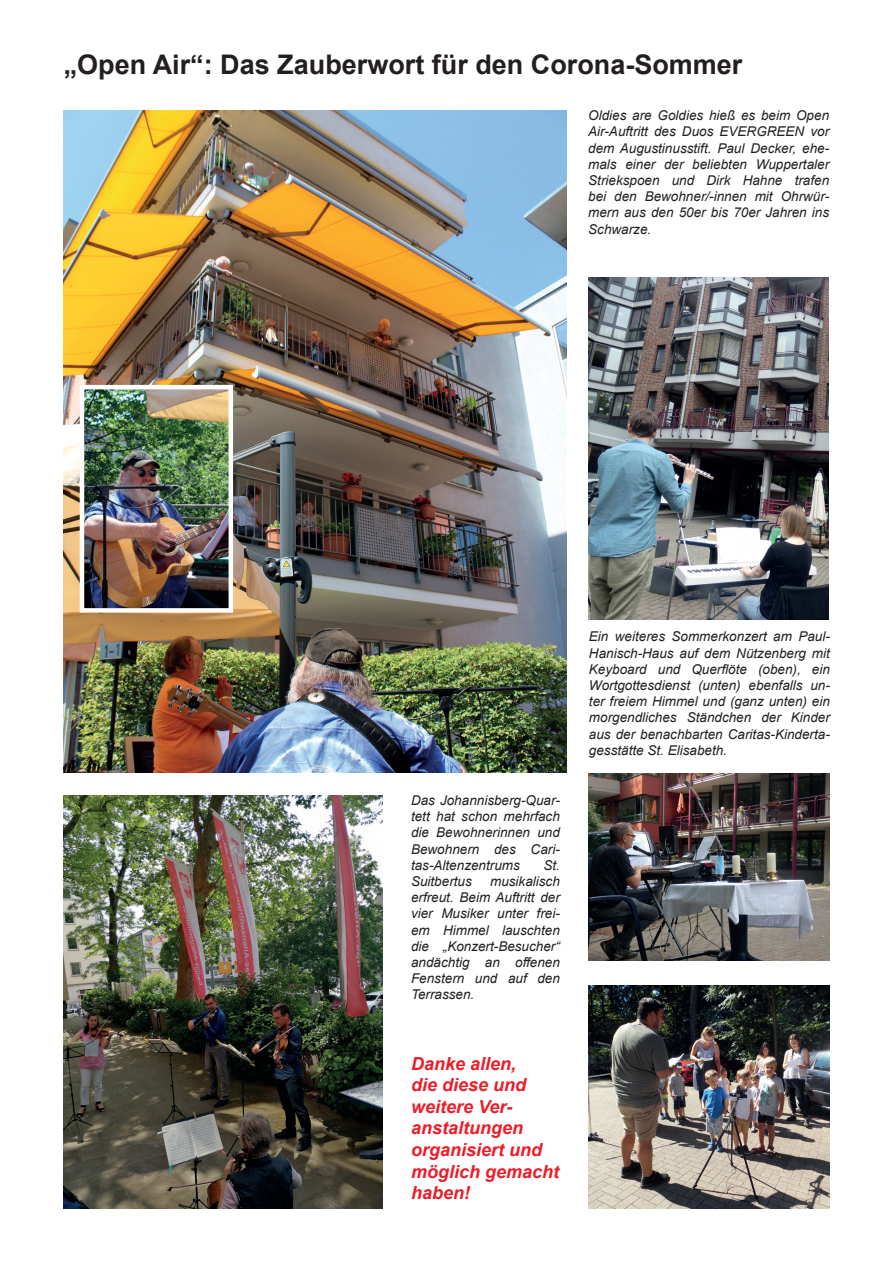
<style>
.page{position:relative;width:893px;height:1263px;background:#fff}
.page>*{position:absolute;margin:0;border:0;box-sizing:border-box;transform-origin:0 0}
.t1{font:700 27px "Arial";color:#231f20}
.t2{font:italic 700 18px/21.6px "Arial";color:#ee1c28}
.t3{font:italic 13.5px/16.2px "Arial";color:#231f20;text-align:justify}
</style>
<div class="page">
<img style="left:588px;top:278px;width:240px;height:342px">
<img style="left:588px;top:774px;width:241px;height:187px">
<img style="left:64px;top:110px;width:503px;height:662px">
<img style="left:64px;top:795px;width:319px;height:414px">
<img style="left:85px;top:390px;width:143px;height:218px">
<div style="left:80px;top:385px;width:153px;height:228px;border:4px solid #fff"></div>
<img style="left:589px;top:985px;width:240px;height:224px">
<h1 class="t1" style="left:64px;top:45px;width:680px">„Open Air“: Das Zauberwort für den Corona-Sommer</h1>
<p class="t3" style="left:588px;top:108px;width:242px">Oldies are Goldies hieß es beim Open Air-Auftritt des Duos EVERGREEN vor dem Augustinusstift. Paul Decker, ehe&shy;mals einer der beliebten Wuppertaler Striekspoen und Dirk Hahne trafen bei den Bewohner/-innen mit Ohrwür&shy;mern aus den 50er bis 70er Jahren ins Schwarze.</p>
<p class="t3" style="left:411px;top:792px;width:150px">Das Johannisberg-Quar&shy;tett hat schon mehrfach die Bewohnerinnen und Bewohnern des Cari&shy;tas-Altenzentrums</p>
<p class="t3" style="left:543px;top:857px;width:18px">St.</p>
<p class="t3" style="left:411px;top:873px;width:62px">Suitbertus</p>
<p class="t3" style="left:411px;top:873px;width:150px;text-indent:79px">musikalisch erfreut. Beim Auftritt der vier Musiker unter frei&shy;em Himmel lauschten die „Konzert-Besucher“ andächtig an offenen Fenstern und auf den Terrassen.</p>
<h2 class="t2" style="left:411px;top:1053px;width:150px">Danke allen,<br>die diese und weitere Ver&shy;anstaltungen organisiert und möglich gemacht haben!</h2>
<p class="t3" style="left:589px;top:629px;width:242px">Ein weiteres Sommerkonzert am Paul-Hanisch-Haus auf dem Nützenberg mit Keyboard und Querflöte (oben), ein Wortgottesdienst (unten) ebenfalls un&shy;ter freiem Himmel und (ganz unten) ein morgendliches Ständchen der Kinder aus der benachbarten Caritas-Kinderta&shy;gesstätte St. Elisabeth.</p>
</div>
